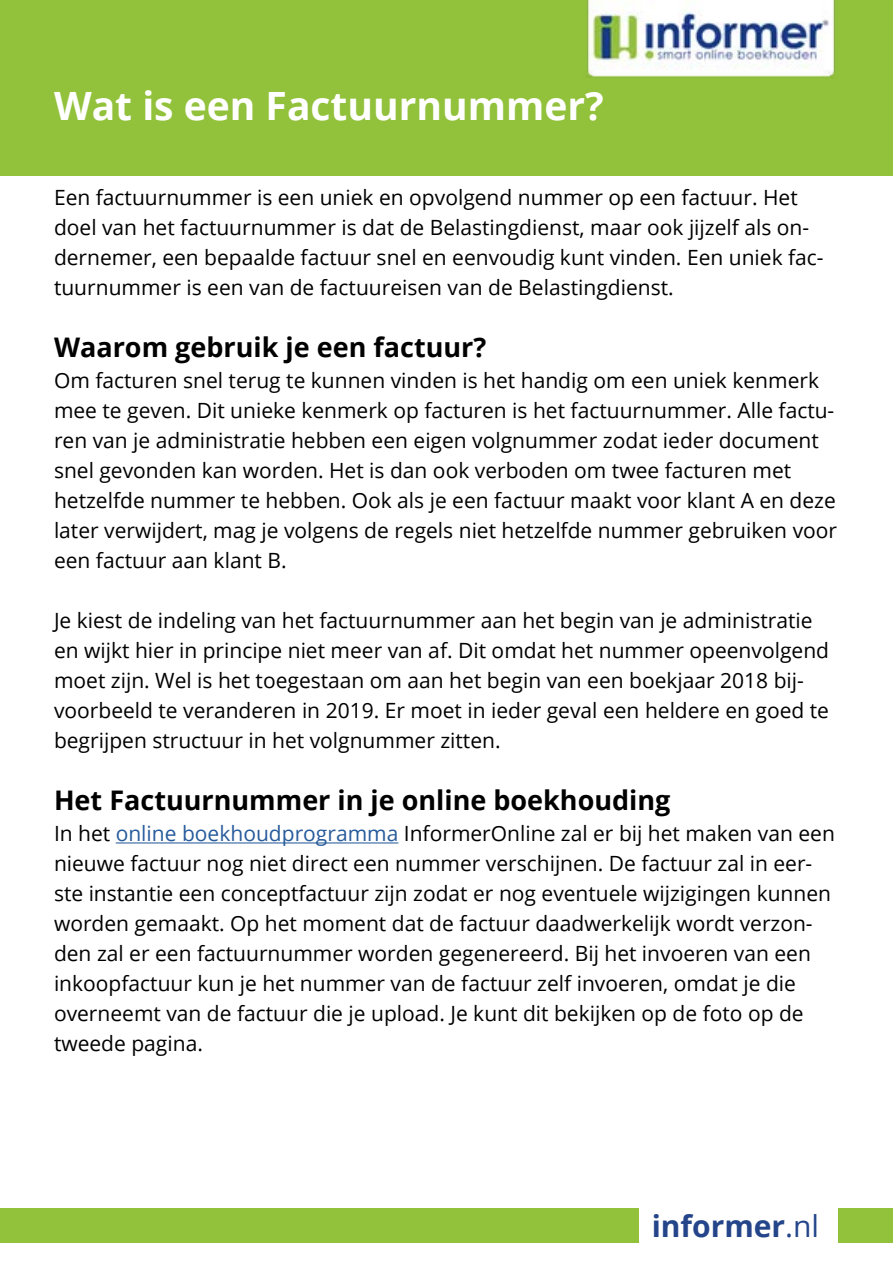
<style>
.page{position:relative;width:893px;height:1263px;background:#fff}
.page>*{position:absolute;margin:0;border:0;box-sizing:border-box;transform-origin:0 0}
.t1{font:700 39px "Open Sans";color:#fff}
.t2{font:700 30px "Open Sans";color:#25458a}
.t3{font:700 27px "Open Sans";color:#000}
.t4{font:21px/30px "Open Sans";color:#000}
.s1{color:#275b9b}
.s2{font-weight:400}
</style>
<div class="page">
<div style="left:0;top:0;width:893px;height:176px;background:#92c13b"></div>
<img style="left:586px;top:0;width:249px;height:77px">
<div style="left:0;top:1209px;width:893px;height:34px;background:#92c13b"></div>
<div style="left:640px;top:1202px;width:198px;height:49px;background:#fff"></div>
<hr style="left:116px;top:842px;width:282px;height:1px;background:#275b9b">
<h1 class="t1" style="left:54px;top:78px;width:551px">Wat is een Factuurnummer?</h1>
<p class="t4" style="left:54px;top:182px;width:771px">Een factuurnummer is een uniek en opvolgend nummer op een factuur. Het doel van het factuurnummer is dat de Belastingdienst, maar ook jijzelf als on&shy;dernemer, een bepaalde factuur snel en eenvoudig kunt vinden. Een uniek fac&shy;tuurnummer is een van de factuureisen van de Belastingdienst.</p>
<p class="t3" style="left:54px;top:328px;width:434px">Waarom gebruik je een factuur?</p>
<p class="t4" style="left:54px;top:365px;width:785px">Om facturen snel terug te kunnen vinden is het handig om een uniek kenmerk mee te geven. Dit unieke kenmerk op facturen is het factuurnummer. Alle factu&shy;ren van je administratie hebben een eigen volgnummer zodat ieder document snel gevonden kan worden. Het is dan ook verboden om twee facturen met hetzelfde nummer te hebben. Ook als je een factuur maakt voor klant A en deze later verwijdert, mag je volgens de regels niet hetzelfde nummer gebruiken voor een factuur aan klant B.</p>
<p class="t4" style="left:54px;top:605px;width:777px">Je kiest de indeling van het factuurnummer aan het begin van je administratie en wijkt hier in principe niet meer van af. Dit omdat het nummer opeenvolgend moet zijn. Wel is het toegestaan om aan het begin van een boekjaar 2018 bij&shy;voorbeeld te veranderen in 2019. Er moet in ieder geval een heldere en goed te begrijpen structuur in het volgnummer zitten.</p>
<p class="t3" style="left:54px;top:781px;width:618px">Het Factuurnummer in je online boekhouding</p>
<p class="t4" style="left:54px;top:818px;width:782px">In het <span class="s1">online boekhoudprogramma</span> InformerOnline zal er bij het maken van een nieuwe factuur nog niet direct een nummer verschijnen. De factuur zal in eer&shy;ste instantie een conceptfactuur zijn zodat er nog eventuele wijzigingen kunnen worden gemaakt. Op het moment dat de factuur daadwerkelijk wordt verzon&shy;den zal er een factuurnummer worden gegenereerd. Bij het invoeren van een inkoopfactuur kun je het nummer van de factuur zelf invoeren, omdat je die overneemt van de factuur die je upload. Je kunt dit bekijken op de foto op de tweede pagina.</p>
<h2 class="t2" style="left:652px;top:1205px;width:169px">informer<span class="s2">.nl</span></h2>
</div>
